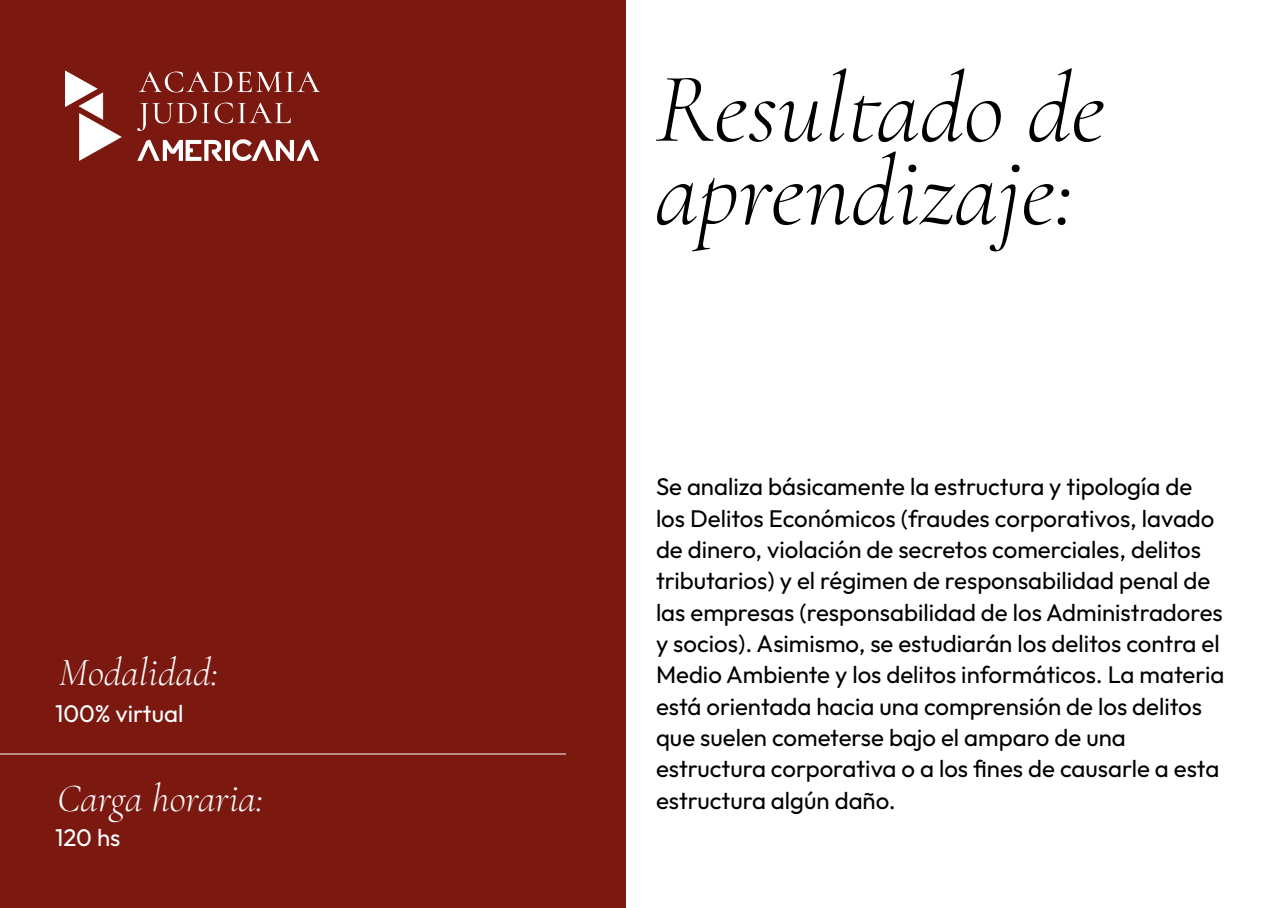
<style>
.page{position:relative;width:1280px;height:908px;background:#fff}
.page>*{position:absolute;margin:0;border:0;box-sizing:border-box;transform-origin:0 0}
.t1{font:italic 300 100px/83px "Cormorant";color:#000}
.t2{font:italic 300 40px "Cormorant";color:#fff}
.t3{font:24px/31.4px "Outfit";color:#000}
.t4{font:24px "Outfit";color:#fff}
</style>
<div class="page">
<div style="left:0;top:0;width:626px;height:908px;background:#7b1810"></div>
<hr style="left:0;top:754px;width:566px;height:1px;background:#fff">
<div style="left:225px;top:140px;width:5px;height:21px;background:#fff"></div>
<svg style="left:137px;top:140px;width:86px;height:21px"></svg>
<svg style="left:232px;top:139px;width:87px;height:22px"></svg>
<svg style="left:139px;top:72px;width:181px;height:20px"></svg>
<svg style="left:137px;top:103px;width:154px;height:28px"></svg>
<svg style="left:65px;top:70px;width:57px;height:91px"></svg>
<h2 class="t2" style="left:59px;top:649px;width:161px">Modalidad:</h2>
<p class="t4" style="left:55px;top:699px;width:130px">100% virtual</p>
<h2 class="t2" style="left:57px;top:775px;width:208px">Carga horaria:</h2>
<p class="t4" style="left:55px;top:823px;width:67px">120 hs</p>
<h1 class="t1" style="left:655px;top:68px;width:452px">Resultado de aprendizaje:</h1>
<p class="t3" style="left:656px;top:472px;width:570px">Se analiza básicamente la estructura y tipología de los Delitos Económicos (fraudes corporativos, lavado de dinero, violación de secretos comerciales, delitos tributarios) y el régimen de responsabilidad penal de las empresas (responsabilidad de los Administradores y socios). Asimismo, se estudiarán los delitos contra el Medio Ambiente y los delitos informáticos. La materia está orientada hacia una comprensión de los delitos que suelen cometerse bajo el amparo de una estructura corporativa o a los fines de causarle a esta estructura algún daño.</p>
</div>
